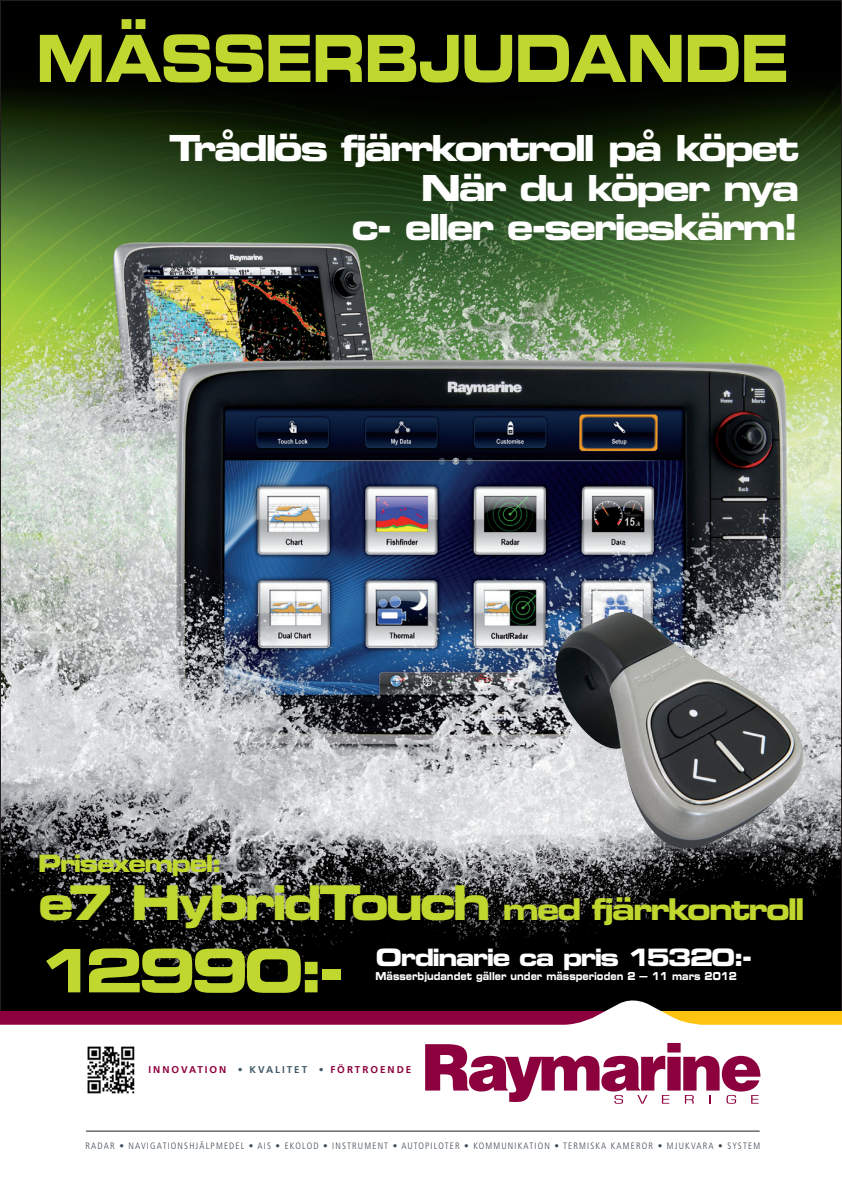
<style>
.page{position:relative;width:842px;height:1191px;background:#fff}
.page>*{position:absolute;margin:0;border:0;box-sizing:border-box;transform-origin:0 0}
.t1{font:65.2px "Eurostile LT Bold Extended Two";letter-spacing:-.03em;color:#c0d72f;scale:.8 1}
.t2{font:60px "Eurostile LT Bold Extended Two";letter-spacing:-.1em;color:#c0d72f}
.t3{font:36px/39.6px "Eurostile LT Bold Extended Two";letter-spacing:-.085em;color:#fff;text-align:right}
.t4{font:30px "Eurostile LT Bold Extended Two";letter-spacing:-.08em;color:#c0d72f}
.t5{font:24px "Eurostile LT Bold Extended Two";letter-spacing:-.08em;color:#fff}
.t6{font:24px "Eurostile LT Bold Extended Two";letter-spacing:-.08em;color:#c0d72f}
.t7{font:11px "Eurostile LT Bold Extended Two";color:#fff;scale:.75 1}
.Body_Text_9pt{font:700 9.9px "Frutiger LT Std";letter-spacing:.2em;color:#8d003e}
.t8{font:300 condensed 9.2px "Frutiger";letter-spacing:.125em;color:#3f4a55}
.s1{font-size:48px}
.s2{color:#425a69}
</style>
<div class="page">
<img style="left:2px;top:2px;width:838px;height:994px">
<img style="left:555px;top:612px;width:251px;height:237px">
<svg style="left:0;top:996px;width:842px;height:135px"></svg>
<hr style="left:86px;top:1131px;width:674px;height:1px;background:#231f20">
<svg style="left:425px;top:1043px;width:336px;height:60px"></svg>
<img style="left:86px;top:1044px;width:50px;height:49px">
<p class="t1" style="left:36px;top:12px;width:943px">MÄSSERBJUDANDE</p>
<p class="t3" style="left:169px;top:128px;width:632px">Trådlös fjärrkontroll på köpet</p>
<p class="t3" style="left:351px;top:167px;width:450px">När du köper nya<br>c- eller e-serieskärm!</p>
<p class="t6" style="left:38px;top:846px;width:186px">Prisexempel:</p>
<p class="t4" style="left:38px;top:888px;width:769px"><span class="s1">e7 HybridTouch</span> med fjärrkontroll</p>
<p class="t2" style="left:38px;top:928px;width:308px">12990:-</p>
<p class="t5" style="left:376px;top:940px;width:378px">Ordinarie ca pris 15320:-</p>
<p class="t7" style="left:376px;top:967px;width:483px">Mässerbjudandet gäller under mässperioden 2 – 11 mars 2012</p>
<p class="Body_Text_9pt" style="left:149px;top:1063px;width:264px">INNOVATION <span class="s2">• KVALITET •</span> FÖRTROENDE</p>
<p class="t8" style="left:86px;top:1140px;width:676px">RADAR • NAVIGATIONSHJÄLPMEDEL • AIS • EKOLOD • INSTRUMENT • AUTOPILOTER • KOMMUNIKATION • TERMISKA KAMEROR • MJUKVARA • SYSTEM</p>
</div>
